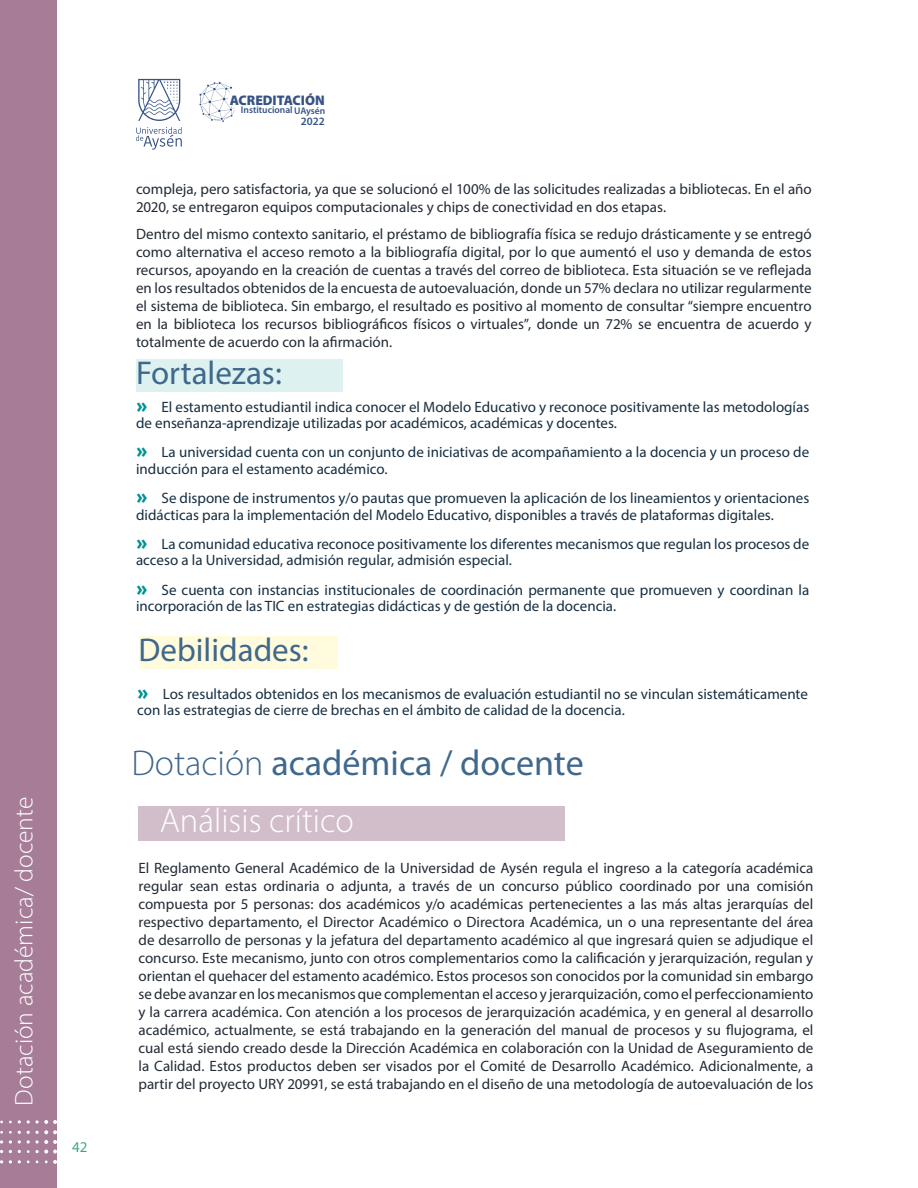
<style>
.page{position:relative;width:918px;height:1188px;background:#fff}
.page>*{position:absolute;margin:0;border:0;box-sizing:border-box;transform-origin:0 0}
.t1{font:36px "Myriad Pro";color:#3f688c}
.t2{font:300 34.5px "Myriad Pro";color:#fff}
.t3{font:33px "Myriad Pro";color:#3f688c}
.t4{font:300 25.5px "Myriad Pro";color:#fff}
.t5{font:15px/18px "Myriad Pro";color:#222a35;text-align:justify}
.t6{font:15px/16.5px "Myriad Pro";color:#162e41}
.t7{font:15px "Myriad Pro";color:#41a689}
.t8{font:900 13.95px "Myriad Pro";color:#375385}
.t9{font:600 11.25px "Myriad Pro";color:#375385}
.t10{font:600 9.6px "Myriad Pro";color:#375385}
.s1{font-family:"Futura PT";font-weight:800;font-size:21px;color:#009193}
.s2{font-weight:300}
</style>
<div class="page">
<div style="left:0;top:0;width:57px;height:1188px;background:#a67c97"></div>
<svg style="left:136px;top:79px;width:46px;height:71px"></svg>
<svg style="left:199px;top:82px;width:36px;height:40px"></svg>
<svg style="left:27px;top:1120px;width:30px;height:4px"></svg>
<svg style="left:27px;top:1130px;width:30px;height:4px"></svg>
<svg style="left:0;top:1160px;width:3px;height:4px"></svg>
<svg style="left:0;top:1140px;width:3px;height:4px"></svg>
<svg style="left:9px;top:1140px;width:3px;height:4px"></svg>
<svg style="left:45px;top:1160px;width:12px;height:4px"></svg>
<svg style="left:27px;top:1140px;width:30px;height:14px"></svg>
<div style="left:136px;top:359px;width:207px;height:33px;background:#ddf2f0"></div>
<div style="left:139px;top:636px;width:199px;height:33px;background:#fffbdc"></div>
<div style="left:139px;top:806px;width:426px;height:35px;background:#d2bdcb"></div>
<h3 class="t4" style="left:9px;top:1106px;width:310px;rotate:-90deg">Dotación académica/ docente</h3>
<p class="t7" style="left:72px;top:1138px;width:17px">42</p>
<p class="t8" style="left:230px;top:91px;width:96px">ACREDITACIÓN</p>
<p class="t10" style="left:241px;top:104px;width:86px">Institucional UAysén</p>
<p class="t9" style="left:301px;top:114px;width:25px">2022</p>
<p class="t5" style="left:136px;top:180px;width:677px">compleja, pero satisfactoria, ya que se solucionó el 100% de las solicitudes realizadas a bibliotecas. En el año<br>2020, se entregaron equipos computacionales y chips de conectividad en dos etapas.</p>
<p class="t5" style="left:136px;top:225px;width:677px">Dentro del mismo contexto sanitario, el préstamo de bibliografía física se redujo drásticamente y se entregó como alternativa el acceso remoto a la bibliografía digital, por lo que aumentó el uso y demanda de estos recursos, apoyando en la creación de cuentas a través del correo de biblioteca. Esta situación se ve reflejada en los resultados obtenidos de la encuesta de autoevaluación, donde un 57% declara no utilizar regularmente el sistema de biblioteca. Sin embargo, el resultado es positivo al momento de consultar “siempre encuentro en la biblioteca los recursos bibliográficos físicos o virtuales”, donde un 72% se encuentra de acuerdo y totalmente de acuerdo con la afirmación.</p>
<h3 class="t3" style="left:136px;top:353px;width:147px">Fortalezas:</h3>
<p class="t6" style="left:136px;top:398px;width:675px"><span class="s1">»</span> El estamento estudiantil indica conocer el Modelo Educativo y reconoce positivamente las metodologías de enseñanza-aprendizaje utilizadas por académicos, académicas y docentes.</p>
<p class="t6" style="left:136px;top:444px;width:675px"><span class="s1">»</span> La universidad cuenta con un conjunto de iniciativas de acompañamiento a la docencia y un proceso de inducción para el estamento académico.</p>
<p class="t6" style="left:136px;top:490px;width:675px"><span class="s1">»</span> Se dispone de instrumentos y/o pautas que promueven la aplicación de los lineamientos y orientaciones didácticas para la implementación del Modelo Educativo, disponibles a través de plataformas digitales.</p>
<p class="t6" style="left:136px;top:535px;width:675px"><span class="s1">»</span> La comunidad educativa reconoce positivamente los diferentes mecanismos que regulan los procesos de acceso a la Universidad, admisión regular, admisión especial.</p>
<p class="t6" style="left:136px;top:581px;width:675px"><span class="s1">»</span> Se cuenta con instancias institucionales de coordinación permanente que promueven y coordinan la incorporación de las TIC en estrategias didácticas y de gestión de la docencia.</p>
<h3 class="t3" style="left:139px;top:630px;width:172px">Debilidades:</h3>
<p class="t6" style="left:137px;top:685px;width:672px"><span class="s1">»</span> Los resultados obtenidos en los mecanismos de evaluación estudiantil no se vinculan sistemáticamente con las estrategias de cierre de brechas en el ámbito de calidad de la docencia.</p>
<h1 class="t1" style="left:131px;top:741px;width:454px"><span class="s2">Dotación</span> académica / docente</h1>
<h2 class="t2" style="left:160px;top:800px;width:195px">Análisis crítico</h2>
<p class="t5" style="left:139px;top:859px;width:677px">El Reglamento General Académico de la Universidad de Aysén regula el ingreso a la categoría académica regular sean estas ordinaria o adjunta, a través de un concurso público coordinado por una comisión compuesta por 5 personas: dos académicos y/o académicas pertenecientes a las más altas jerarquías del respectivo departamento, el Director Académico o Directora Académica, un o una representante del área de desarrollo de personas y la jefatura del departamento académico al que ingresará quien se adjudique el concurso. Este mecanismo, junto con otros complementarios como la calificación y jerarquización, regulan y orientan el quehacer del estamento académico. Estos procesos son conocidos por la comunidad sin embargo se debe avanzar en los mecanismos que complementan el acceso y jerarquización, como el perfeccionamiento y la carrera académica. Con atención a los procesos de jerarquización académica, y en general al desarrollo académico, actualmente, se está trabajando en la generación del manual de procesos y su flujograma, el cual está siendo creado desde la Dirección Académica en colaboración con la Unidad de Aseguramiento de la Calidad. Estos productos deben ser visados por el Comité de Desarrollo Académico. Adicionalmente, a partir del proyecto URY 20991, se está trabajando en el diseño de una metodología de autoevaluación de los</p>
</div>
